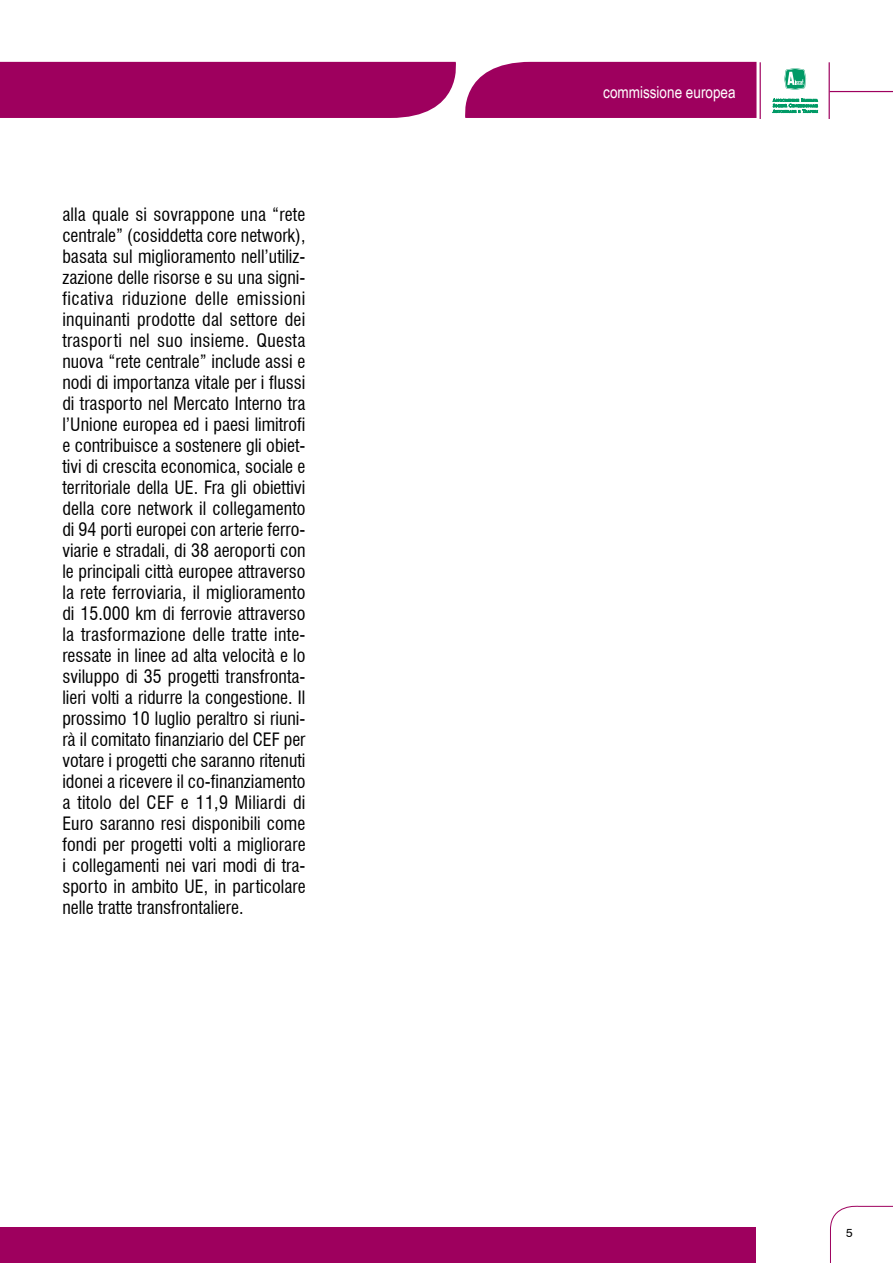
<style>
.page{position:relative;width:893px;height:1263px;background:#fff}
.page>*{position:absolute;margin:0;border:0;box-sizing:border-box;transform-origin:0 0}
.t1{font:condensed 18px/21px "Swiss 721 BT";color:#000;text-align:justify}
.t2{font:16.5px "Arial Narrow";color:#fff}
.t3{font:12px "Swiss 721 BT";color:#000}
</style>
<div class="page">
<svg style="left:830px;top:1205px;width:63px;height:58px"></svg>
<div style="left:0;top:1227px;width:755px;height:36px;background:#9e005e"></div>
<svg style="left:772px;top:98px;width:46px;height:15px"></svg>
<svg style="left:784px;top:68px;width:23px;height:22px"></svg>
<hr style="left:829px;top:62px;width:1px;height:57px;background:#9e005e">
<hr style="left:760px;top:62px;width:1px;height:57px;background:#9e005e">
<hr style="left:830px;top:91px;width:63px;height:1px;background:#9e005e">
<div style="left:0;top:62px;width:756px;height:56px;background:#9e005e"></div>
<p class="t1" style="left:62px;top:204px;width:245px">alla quale si sovrappone una “rete centrale” (cosiddetta core network), basata sul miglioramento nell’utiliz&shy;zazione delle risorse e su una signi&shy;ficativa riduzione delle emissioni inquinanti prodotte dal settore dei trasporti nel suo insieme. Questa nuova “rete centrale” include assi e nodi di importanza vitale per i flussi di trasporto nel Mercato Interno tra l’Unione europea ed i paesi limitrofi e contribuisce a sostenere gli obiet&shy;tivi di crescita economica, sociale e territoriale della UE. Fra gli obiettivi della core network il collegamento di 94 porti europei con arterie ferro&shy;viarie e stradali, di 38 aeroporti con le principali città europee attraverso la rete ferroviaria, il miglioramento di 15.000 km di ferrovie attraverso la trasformazione delle tratte inte&shy;ressate in linee ad alta velocità e lo sviluppo di 35 progetti transfronta&shy;lieri volti a ridurre la congestione. Il prossimo 10 luglio peraltro si riuni&shy;rà il comitato finanziario del CEF per votare i progetti che saranno ritenuti idonei a ricevere il co-finanziamento a titolo del CEF e 11,9 Miliardi di Euro saranno resi disponibili come fondi per progetti volti a migliorare i collegamenti nei vari modi di tra&shy;sporto in ambito UE, in particolare nelle tratte transfrontaliere.</p>
<p class="t2" style="left:603px;top:80px;width:134px">commissione europea</p>
<p class="t3" style="left:846px;top:1225px;width:8px">5</p>
</div>
